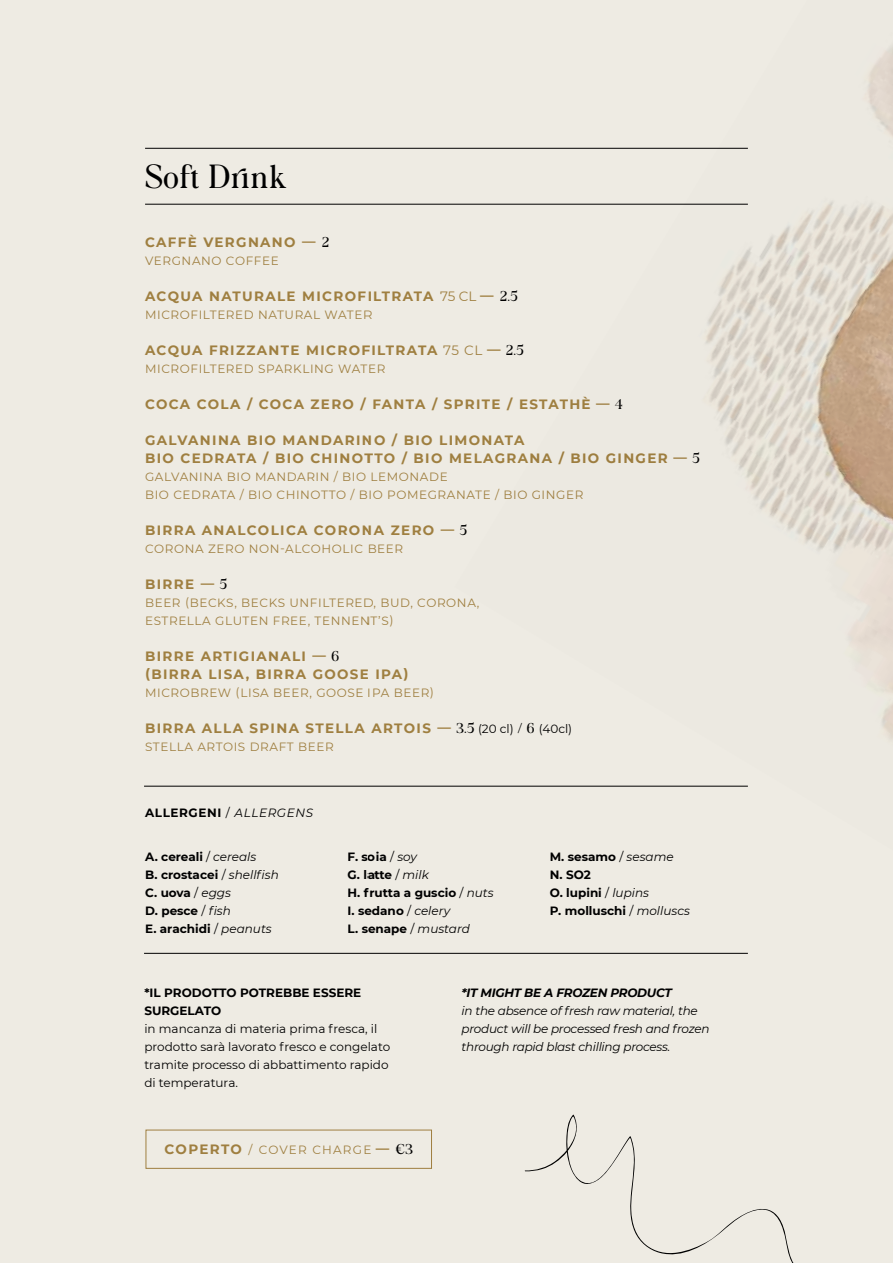
<style>
.page{position:relative;width:893px;height:1263px;background:#eeebe3}
.page>*{position:absolute;margin:0;border:0;box-sizing:border-box;transform-origin:0 0}
.t1{font:30px "Collina";color:#000}
.t2{font:700 13.5px/18px "Montserrat";letter-spacing:.1em;color:#9f7f40}
.t3{font:12px/18px "Montserrat";letter-spacing:.05em;color:#9f7f40}
.t4{font:700 12px/18px "Montserrat";color:#000}
.t5{font:12px/18px "Montserrat";color:#000}
.t6{font:italic 12px/18px "Montserrat";letter-spacing:-.02em;color:#000}
.t7{font:italic 700 12px "Montserrat";letter-spacing:-.02em;color:#000}
.t8{font:12px "Montserrat";letter-spacing:.1em;color:#9f7f40}
.t9{font:700 12px "Montserrat";letter-spacing:.05em;color:#000}
.s1{font-family:"Collina";font-weight:400;font-size:12.75px;color:#000}
.s2{font-weight:400}
.s3{font-weight:400;font-size:12px;color:#000}
.s4{font-weight:400;font-style:italic}
.s5{font-weight:700;font-size:13.5px}
.s6{font-family:"Collina";font-size:12.75px;color:#000}
</style>
<div class="page">
<hr style="left:145px;top:148px;width:603px;height:1px;background:#000">
<hr style="left:145px;top:204px;width:603px;height:1px;background:#000">
<div style="left:146px;top:1130px;width:286px;height:39px;border:1px solid #9f7f40"></div>
<hr style="left:144px;top:953px;width:604px;height:1px;background:#000">
<hr style="left:144px;top:786px;width:604px;height:1px;background:#000">
<img style="left:455px;top:45px;width:438px;height:742px">
<svg style="left:525px;top:1114px;width:269px;height:149px"></svg>
<h1 class="t1" style="left:145px;top:158px;width:143px">Soft Drink</h1>
<p class="t2" style="left:145px;top:233px;width:186px">CAFFÈ VERGNANO — <span class="s1">2</span></p>
<p class="t3" style="left:145px;top:251px;width:135px">VERGNANO COFFEE</p>
<p class="t2" style="left:145px;top:287px;width:374px">ACQUA NATURALE MICROFILTRATA <span class="s2">75 CL</span> — <span class="s1">2.5</span></p>
<p class="t3" style="left:145px;top:305px;width:228px">MICROFILTERED NATURAL WATER</p>
<p class="t2" style="left:145px;top:341px;width:380px">ACQUA FRIZZANTE MICROFILTRATA <span class="s2">75 CL</span> — <span class="s1">2.5</span></p>
<p class="t3" style="left:145px;top:359px;width:242px">MICROFILTERED SPARKLING WATER</p>
<p class="t2" style="left:145px;top:395px;width:479px">COCA COLA / COCA ZERO / FANTA / SPRITE / ESTATHÈ — <span class="s1">4</span></p>
<p class="t2" style="left:145px;top:431px;width:556px">GALVANINA BIO MANDARINO / BIO LIMONATA<br>BIO CEDRATA / BIO CHINOTTO / BIO MELAGRANA / BIO GINGER — <span class="s1">5</span></p>
<p class="t3" style="left:145px;top:467px;width:440px">GALVANINA BIO MANDARIN / BIO LEMONADE<br>BIO CEDRATA / BIO CHINOTTO / BIO POMEGRANATE / BIO GINGER</p>
<p class="t2" style="left:145px;top:521px;width:324px">BIRRA ANALCOLICA CORONA ZERO — <span class="s1">5</span></p>
<p class="t3" style="left:145px;top:539px;width:259px">CORONA ZERO NON-ALCOHOLIC BEER</p>
<p class="t2" style="left:145px;top:575px;width:83px">BIRRE — <span class="s1">5</span></p>
<p class="t3" style="left:145px;top:593px;width:336px">BEER (BECKS, BECKS UNFILTERED, BUD, CORONA,<br>ESTRELLA GLUTEN FREE, TENNENT’S)</p>
<p class="t2" style="left:145px;top:647px;width:265px">BIRRE ARTIGIANALI — <span class="s1">6<br></span>(BIRRA LISA, BIRRA GOOSE IPA)</p>
<p class="t3" style="left:145px;top:683px;width:291px">MICROBREW (LISA BEER, GOOSE IPA BEER)</p>
<p class="t2" style="left:145px;top:719px;width:429px">BIRRA ALLA SPINA STELLA ARTOIS — <span class="s1">3.5</span> <span class="s3">(20 cl)</span> <span class="s1">/ 6</span> <span class="s3">(40cl)</span></p>
<p class="t3" style="left:145px;top:737px;width:190px">STELLA ARTOIS DRAFT BEER</p>
<p class="t9" style="left:145px;top:804px;width:170px">ALLERGENI <span class="s2">/</span> <span class="s4">ALLERGENS</span></p>
<p class="t4" style="left:145px;top:847px;width:135px">A. cereali <span class="s2">/</span> <span class="s4">cereals<br></span>B. crostacei <span class="s2">/</span> <span class="s4">shellfish<br></span>C. uova <span class="s2">/</span> <span class="s4">eggs<br></span>D. pesce <span class="s2">/</span> <span class="s4">fish<br></span>E. arachidi <span class="s2">/</span> <span class="s4">peanuts</span></p>
<p class="t4" style="left:347px;top:847px;width:148px">F. soia <span class="s2">/</span> <span class="s4">soy<br></span>G. latte <span class="s2">/</span> <span class="s4">milk<br></span>H. frutta a guscio <span class="s2">/</span> <span class="s4">nuts<br></span>I. sedano <span class="s2">/</span> <span class="s4">celery<br></span>L. senape <span class="s2">/</span> <span class="s4">mustard</span></p>
<p class="t4" style="left:550px;top:847px;width:142px">M. sesamo <span class="s2">/</span> <span class="s4">sesame<br></span>N. SO2<br>O. lupini <span class="s2">/</span> <span class="s4">lupins<br></span>P. molluschi <span class="s2">/</span> <span class="s4">molluscs</span></p>
<p class="t4" style="left:144px;top:983px;width:218px">*IL PRODOTTO POTREBBE ESSERE<br>SURGELATO</p>
<p class="t5" style="left:144px;top:1019px;width:247px">in mancanza di materia prima fresca, il prodotto sarà lavorato fresco e congelato tramite processo di abbattimento rapido di temperatura.</p>
<p class="t8" style="left:165px;top:1142px;width:250px"><span class="s5">COPERTO</span> / COVER CHARGE <span class="s5">—</span> <span class="s6">€3</span></p>
<p class="t7" style="left:462px;top:984px;width:212px">*IT MIGHT BE A FROZEN PRODUCT</p>
<p class="t6" style="left:462px;top:1001px;width:250px">in the absence of fresh raw material, the product will be processed fresh and frozen through rapid blast chilling process.</p>
</div>
